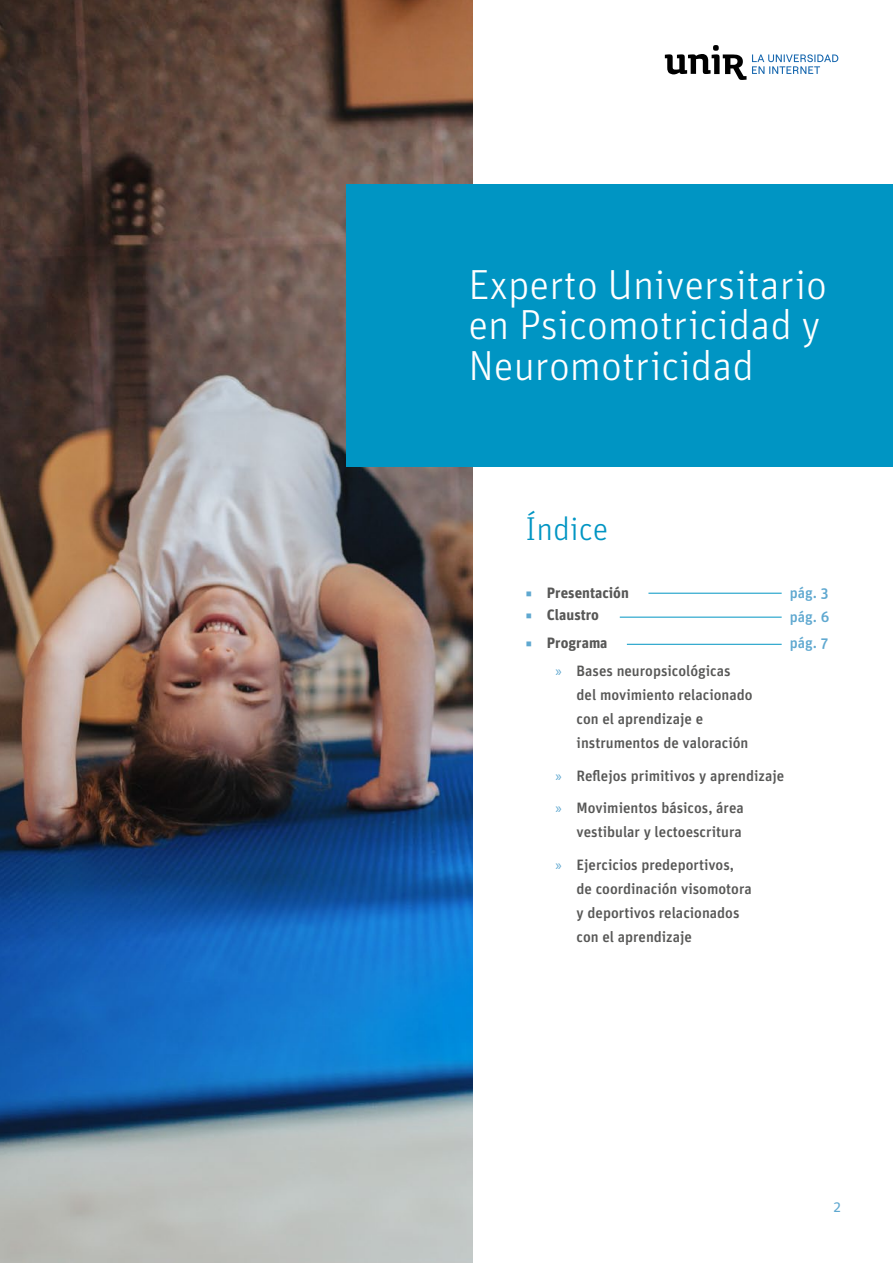
<style>
.page{position:relative;width:893px;height:1263px;background:#fff}
.page>*{position:absolute;margin:0;border:0;box-sizing:border-box;transform-origin:0 0}
.t1{font:300 42px/40.5px "Unit OT";color:#fff}
.t2{font:300 33px "Unit OT";color:#0095c3}
.t3{font:500 15px/24px "Unit OT";color:#575756}
.t4{font:700 15px/22.2px "Unit OT";color:#575756}
.t5{font:500 15px/24.3px "Unit OT";color:#5fa8d0}
.t6{font:15px "Myriad Pro";color:#5fa8d0}
.s1{font-weight:300;color:#5fa8d0}
.s2{font-weight:700}
.s3{font-family:"Myriad Pro";font-weight:400;color:#5fa8d0}
.s4{font-family:"Unit OT"}
</style>
<div class="page">
<svg style="left:665px;top:45px;width:81px;height:35px"></svg>
<svg style="left:752px;top:54px;width:86px;height:20px"></svg>
<img style="left:0;top:0;width:472px;height:1263px">
<div style="left:347px;top:184px;width:546px;height:282px;background:#0095c3"></div>
<hr style="left:648px;top:593px;width:134px;height:1px;background:#0095c3">
<hr style="left:620px;top:617px;width:162px;height:1px;background:#0095c3">
<hr style="left:627px;top:644px;width:155px;height:1px;background:#0095c3">
<h1 class="t1" style="left:468px;top:264px;width:360px">Experto Universitario en Psicomotricidad y<br>Neuromotricidad</h1>
<h2 class="t2" style="left:526px;top:509px;width:84px">Índice</h2>
<p class="t4" style="left:526px;top:581px;width:105px"><span class="s1">◾</span> Presentación <span class="s1">◾</span> Claustro</p>
<p class="t3" style="left:555px;top:629px;width:177px;line-height:28.2px;text-indent:-30px"><span class="s1">◾</span> <span class="s2">Programa<br></span><span class="s3">»</span> Bases neuropsicológicas</p>
<p class="t3" style="left:577px;top:683px;width:177px">del movimiento relacionado con el aprendizaje e instrumentos de valoración</p>
<p class="t3" style="left:555px;top:759px;width:230px;line-height:32.5px"><span class="s3">»</span> Reflejos primitivos y aprendizaje <span class="s3">»</span> Movimientos básicos, área</p>
<p class="t3" style="left:555px;top:816px;width:188px;line-height:32.5px;text-indent:21px">vestibular y lectoescritura <span class="s3">»</span> Ejercicios predeportivos,</p>
<p class="t3" style="left:577px;top:876px;width:177px">de coordinación visomotora y deportivos relacionados con el aprendizaje</p>
<p class="t5" style="left:790px;top:580px;width:41px">pág. 3 pág. 6</p>
<p class="t5" style="left:790px;top:630px;width:40px">pág. 7</p>
<p class="t6" style="left:812px;top:1197px;width:30px">» <span class="s4">2</span></p>
</div>
